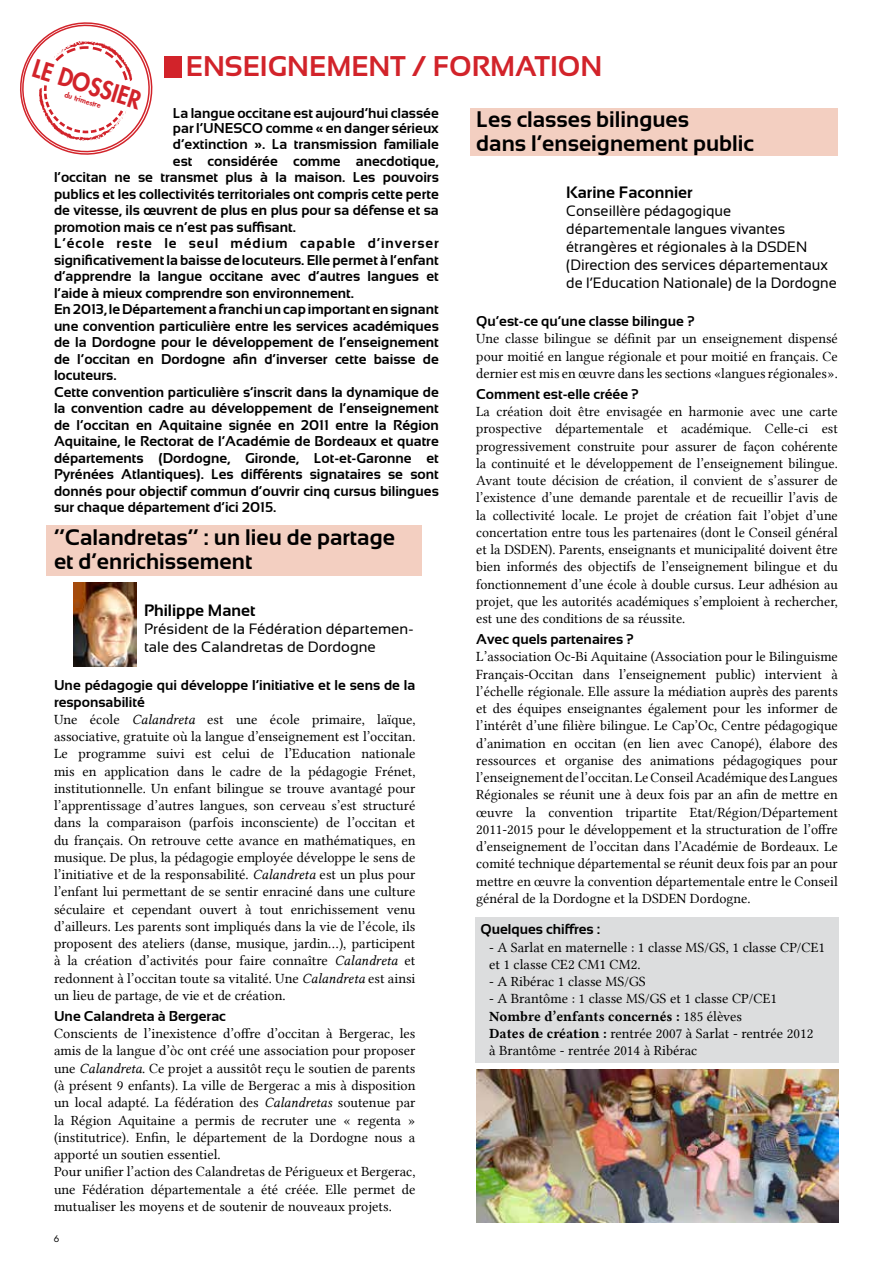
<style>
.page{position:relative;width:893px;height:1263px;background:#fff}
.page>*{position:absolute;margin:0;border:0;box-sizing:border-box;transform-origin:0 0}
.t1{font:700 28.5px "Sansation";color:#d2232a}
.t2{font:800 24.3px "Futura Std";color:#d2232a;scale:.93 1}
.t3{font:700 22.5px/24px "Sansation";color:#000}
.t4{font:700 16.5px "Sansation";color:#000}
.t5{font:15px/18px "Sansation";color:#000}
.t6{font:14.25px/17.2px "Lin Libertine";color:#000;text-align:justify}
.t7{font:700 14.25px/16.5px "Sansation";color:#000}
.t8{font:700 14.25px "Sansation";letter-spacing:.06em;color:#000}
.t9{font:14.25px "Lin Libertine B";color:#000}
.t10{font:9px "Futura Std";color:#000}
.t11{font:800 7.35px "Futura Std";color:#d2232a}
.s1{font-family:"Lin Libertine I"}
.s2{font-family:"Lin Libertine"}
.s3{font-family:"Lin Libertine B"}
</style>
<div class="page">
<div style="left:46px;top:526px;width:376px;height:50px;background:#f3cfc1"></div>
<div style="left:470px;top:108px;width:368px;height:48px;background:#f3cfc1"></div>
<svg style="left:20px;top:22px;width:133px;height:133px"></svg>
<img style="left:73px;top:583px;width:63px;height:83px">
<img style="left:477px;top:1070px;width:362px;height:153px">
<div style="left:475px;top:917px;width:364px;height:146px;background:#dcddde"></div>
<div style="left:165px;top:56px;width:17px;height:21px;background:#d2232a"></div>
<h2 class="t2" style="left:38px;top:53px;width:122px;rotate:17deg">LE DOSSIER</h2>
<h1 class="t1" style="left:186px;top:50px;width:418px">enseignement / formation</h1>
<p class="t11" style="left:66px;top:90px;width:39px;rotate:17deg">du trimestre</p>
<p class="t7" style="left:173px;top:105px;width:267px;line-height:15px">La langue occitane est aujourd’hui classée par l’UNES</p>
<h3 class="t3" style="left:476px;top:107px;width:279px">Les classes bilingues<br>dans l’enseignement public</h3>
<p class="t4" style="left:566px;top:183px;width:128px">Karine Faconnier</p>
<p class="t5" style="left:566px;top:202px;width:272px">Conseillère pédagogique départementale langues vivantes étrangères et régionales à la DSDEN (Direction des services départementaux de l’Education Nationale) de la Dordogne</p>
<p class="t7" style="left:476px;top:313px;width:220px">Qu’est-ce qu’une classe bilingue ?</p>
<p class="t6" style="left:476px;top:330px;width:363px">Une classe bilingue se définit par un enseignement dispensé pour moitié en langue régionale et pour moitié en français. Ce dernier est mis en œuvre dans les sections «langues régionales».</p>
<p class="t7" style="left:476px;top:386px;width:164px">Comment est-elle créée ?</p>
<p class="t6" style="left:476px;top:403px;width:363px">La création doit être envisagée en harmonie avec une carte prospective départementale et académique. Celle-ci est progressivement construite pour assurer de façon cohérente la continuité et le développement de l’enseignement bilingue.<br>Avant toute décision de création, il convient de s’assurer de l’existence d’une demande parentale et de recueillir l’avis de la collectivité locale. Le projet de création fait l’objet d’une concertation entre tous les partenaires (dont le Conseil général et la DSDEN). Parents, enseignants et municipalité doivent être bien informés des objectifs de l’enseignement bilingue et du fonctionnement d’une école à double cursus. Leur adhésion au projet, que les autorités académiques s’emploient à rechercher, est une des conditions de sa réussite.</p>
<p class="t7" style="left:476px;top:631px;width:159px">Avec quels partenaires ?</p>
<p class="t6" style="left:476px;top:648px;width:363px">L’association Oc-Bi Aquitaine (Association pour le Bilinguisme Français-Occitan dans l’enseignement public) intervient à l’échelle régionale. Elle assure la médiation auprès des parents et des équipes enseignantes également pour les informer de l’intérêt d’une filière bilingue. Le Cap’Oc, Centre pédagogique d’animation en occitan (en lien avec Canopé), élabore des ressources et organise des animations pédagogiques pour l’enseignement de l’occitan. Le Conseil Académique des Langues Régionales se réunit une à deux fois par an afin de mettre en œuvre la convention tripartite Etat/Région/Département 2011-2015 pour le développement et la structuration de l’offre d’enseignement de l’occitan dans l’Académie de Bordeaux. Le comité technique départemental se réunit deux fois par an pour mettre en œuvre la convention départementale entre le Conseil général de la Dordogne et la DSDEN Dordogne.</p>
<p class="t7" style="left:242px;top:120px;width:198px">CO comme « en danger sérieux</p>
<p class="t7" style="left:173px;top:136px;width:267px">d’extinction ». La transmission familiale</p>
<p class="t7" style="left:173px;top:153px;width:267px">est considérée comme anecdotique,</p>
<p class="t7" style="left:54px;top:169px;width:386px">l’occitan ne se transmet plus à la maison. Les pouvoirs</p>
<p class="t7" style="left:54px;top:186px;width:386px">publics et les collectivités territoriales ont compris cette perte</p>
<p class="t7" style="left:54px;top:202px;width:386px">de vitesse, ils œuvrent de plus en plus pour sa défense et sa</p>
<p class="t7" style="left:54px;top:219px;width:243px">promotion mais ce n’est pas suffisant.</p>
<p class="t8" style="left:54px;top:235px;width:386px">L’école reste le seul médium capable d’inverser</p>
<p class="t7" style="left:54px;top:252px;width:386px">significativement la baisse de locuteurs. Elle permet à l’enfant</p>
<p class="t7" style="left:54px;top:268px;width:386px">d’apprendre la langue occitane avec d’autres langues et</p>
<p class="t7" style="left:54px;top:285px;width:302px">l’aide à mieux comprendre son environnement.</p>
<p class="t7" style="left:54px;top:301px;width:386px">En 2013, le Département a franchi un cap important en signant</p>
<p class="t7" style="left:54px;top:318px;width:386px">une convention particulière entre les services académiques</p>
<p class="t7" style="left:54px;top:334px;width:386px">de la Dordogne pour le développement de l’enseignement</p>
<p class="t7" style="left:54px;top:351px;width:386px">de l’occitan en Dordogne afin d’inverser cette baisse de</p>
<p class="t7" style="left:54px;top:367px;width:64px">locuteurs.</p>
<p class="t7" style="left:54px;top:384px;width:386px">Cette convention particulière s’inscrit dans la dynamique de</p>
<p class="t7" style="left:54px;top:400px;width:386px">la convention cadre au développement de l’enseignement</p>
<p class="t7" style="left:54px;top:417px;width:386px">de l’occitan en Aquitaine signée en 2011 entre la Région</p>
<p class="t7" style="left:54px;top:433px;width:386px">Aquitaine, le Rectorat de l’Académie de Bordeaux et quatre</p>
<p class="t7" style="left:54px;top:450px;width:386px">départements (Dordogne, Gironde, Lot-et-Garonne et</p>
<p class="t7" style="left:54px;top:466px;width:386px">Pyrénées Atlantiques). Les différents signataires se sont</p>
<p class="t7" style="left:54px;top:483px;width:386px">donnés pour objectif commun d’ouvrir cinq cursus bilingues</p>
<p class="t7" style="left:54px;top:499px;width:224px">sur chaque département d’ici 2015.</p>
<h3 class="t3" style="left:54px;top:525px;width:343px">‘‘Calandretas’’ : un lieu de partage et d’enrichissement</h3>
<p class="t4" style="left:144px;top:601px;width:113px">Philippe Manet</p>
<p class="t5" style="left:144px;top:620px;width:271px">Président de la Fédération départemen&shy;tale des Calandretas de Dordogne</p>
<p class="t7" style="left:54px;top:677px;width:363px">Une pédagogie qui développe l’initiative et le sens de la responsabilité</p>
<p class="t6" style="left:54px;top:710px;width:363px">Une école <span class="s1">Calandreta</span> est une école primaire, laïque, associative, gratuite où la langue d’enseignement est l’occitan.<br>Le programme suivi est celui de l’Education nationale mis en application dans le cadre de la pédagogie Frénet, institutionnelle. Un enfant bilingue se trouve avantagé pour l’apprentissage d’autres langues, son cerveau s’est structuré dans la comparaison (parfois inconsciente) de l’occitan et du français. On retrouve cette avance en mathématiques, en musique. De plus, la pédagogie employée développe le sens de l’initiative et de la responsabilité. <span class="s1">Calandreta</span> est un plus pour l’enfant lui permettant de se sentir enraciné dans une culture séculaire et cependant ouvert à tout enrichissement venu d’ailleurs. Les parents sont impliqués dans la vie de l’école, ils proposent des ateliers (danse, musique, jardin…), participent à la création d’activités pour faire connaître <span class="s1">Calandreta</span> et redonnent à l’occitan toute sa vitalité. Une <span class="s1">Calandreta</span> est ainsi un lieu de partage, de vie et de création.</p>
<p class="t7" style="left:54px;top:1008px;width:173px">Une Calandreta à Bergerac</p>
<p class="t6" style="left:54px;top:1025px;width:363px;text-align:left">Conscients de l’inexistence d’offre d’occitan à Bergerac, les amis de la langue d’òc ont créé une association pour proposer une <span class="s1">Calandreta</span>. Ce projet a aussitôt reçu le soutien de parents (à présent 9 enfants). La ville de Bergerac a mis à disposition un local adapté. La fédération des <span class="s1">Calandretas</span> soutenue par la Région Aquitaine a permis de recruter une « regenta » (institutrice). Enfin, le département de la Dordogne nous a apporté un soutien essentiel.<br>Pour unifier l’action des Calandretas de Périgueux et Bergerac, une Fédération départementale a été créée. Elle permet de mutualiser les moyens et de soutenir de nouveaux projets.</p>
<p class="t7" style="left:480px;top:921px;width:121px">Quelques chiffres :</p>
<p class="t6" style="left:489px;top:938px;width:338px">- A Sarlat en maternelle : 1 classe MS/GS, 1 classe CP/CE1 et 1 classe CE2 CM1 CM2.</p>
<p class="t6" style="left:489px;top:973px;width:158px">- A Ribérac 1 classe MS/GS</p>
<p class="t6" style="left:489px;top:990px;width:290px">- A Brantôme : 1 classe MS/GS et 1 classe CP/CE1</p>
<p class="t9" style="left:489px;top:1006px;width:255px">Nombre d’enfants concernés : <span class="s2">185 élèves</span></p>
<p class="t6" style="left:489px;top:1025px;width:326px"><span class="s3">Dates de création :</span> rentrée 2007 à Sarlat - rentrée 2012 à Brantôme - rentrée 2014 à Ribérac</p>
<p class="t10" style="left:54px;top:1233px;width:7px">6</p>
</div>
